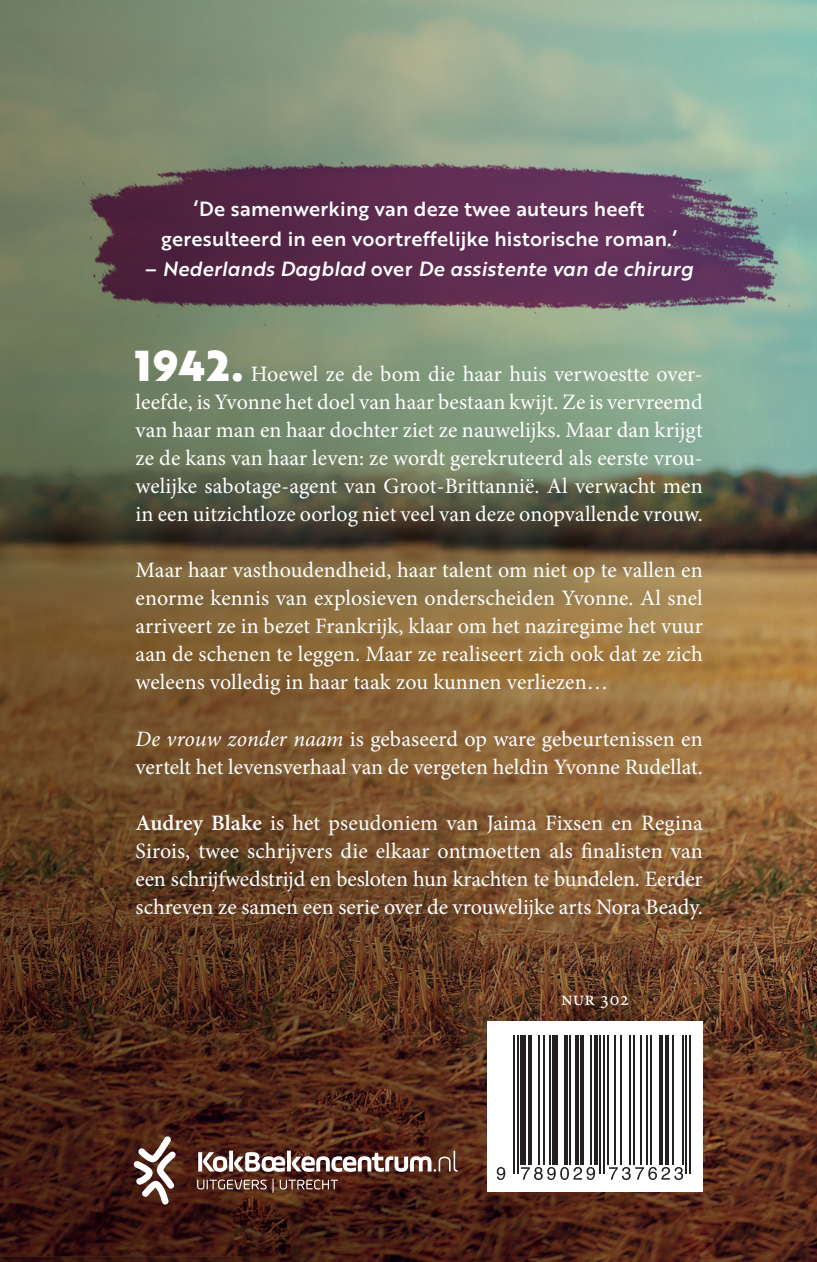
<style>
.page{position:relative;width:817px;height:1262px;background:#fff}
.page>*{position:absolute;margin:0;border:0;box-sizing:border-box;transform-origin:0 0}
.t1{font:22px/28px "Minion Pro";color:#fff;text-align:justify}
.t2{font:20px/30px "Brother 1816 Medium";letter-spacing:.01em;color:#fff;text-align:center}
.t3{font:20px "Brother 1816 Medium Italic";letter-spacing:.01em;color:#fff}
.t4{font:20px "Minion Pro";letter-spacing:.005em;color:#fff}
.s1{font-family:"Brother 1816 Medium"}
.s2{font-family:"Brother 1816 Black";font-size:42px}
.s3{font-style:italic}
.s4{font-weight:600}
</style>
<div class="page">
<img style="left:0;top:0;width:817px;height:1261px">
<div style="left:487px;top:1020px;width:215px;height:170px;background:#fff"></div>
<svg style="left:497px;top:1167px;width:8px;height:12px"></svg>
<hr style="left:513px;top:1034px;width:2px;height:139px;background:#231f20">
<hr style="left:517px;top:1034px;width:2px;height:139px;background:#231f20">
<div style="left:520px;top:1034px;width:6px;height:130px;background:#231f20"></div>
<hr style="left:528px;top:1034px;width:4px;height:130px;background:#231f20">
<hr style="left:537px;top:1034px;width:2px;height:130px;background:#231f20">
<hr style="left:543px;top:1034px;width:2px;height:130px;background:#231f20">
<hr style="left:549px;top:1034px;width:1px;height:130px;background:#231f20">
<div style="left:552px;top:1034px;width:6px;height:130px;background:#231f20"></div>
<hr style="left:564px;top:1034px;width:3px;height:130px;background:#231f20">
<hr style="left:569px;top:1034px;width:2px;height:130px;background:#231f20">
<hr style="left:575px;top:1034px;width:3px;height:130px;background:#231f20">
<hr style="left:580px;top:1034px;width:4px;height:130px;background:#231f20">
<svg style="left:521px;top:1167px;width:74px;height:12px"></svg>
<hr style="left:590px;top:1034px;width:2px;height:130px;background:#231f20">
<svg style="left:594px;top:1035px;width:3px;height:129px"></svg>
<hr style="left:599px;top:1034px;width:2px;height:139px;background:#231f20">
<hr style="left:603px;top:1034px;width:2px;height:139px;background:#231f20">
<hr style="left:607px;top:1034px;width:1px;height:130px;background:#231f20">
<hr style="left:614px;top:1034px;width:2px;height:130px;background:#231f20">
<hr style="left:620px;top:1034px;width:2px;height:130px;background:#231f20">
<hr style="left:629px;top:1034px;width:2px;height:130px;background:#231f20">
<hr style="left:633px;top:1034px;width:1px;height:130px;background:#231f20">
<hr style="left:640px;top:1034px;width:2px;height:130px;background:#231f20">
<hr style="left:646px;top:1034px;width:2px;height:130px;background:#231f20">
<hr style="left:650px;top:1034px;width:1px;height:130px;background:#231f20">
<hr style="left:659px;top:1034px;width:4px;height:130px;background:#231f20">
<hr style="left:665px;top:1034px;width:3px;height:130px;background:#231f20">
<svg style="left:609px;top:1167px;width:74px;height:12px"></svg>
<hr style="left:672px;top:1034px;width:2px;height:130px;background:#231f20">
<hr style="left:681px;top:1034px;width:2px;height:130px;background:#231f20">
<hr style="left:685px;top:1034px;width:2px;height:139px;background:#231f20">
<hr style="left:689px;top:1034px;width:2px;height:139px;background:#231f20">
<svg style="left:198px;top:1150px;width:260px;height:21px"></svg>
<svg style="left:197px;top:1178px;width:76px;height:14px"></svg>
<svg style="left:280px;top:1179px;width:58px;height:10px"></svg>
<svg style="left:133px;top:1135px;width:43px;height:69px"></svg>
<svg style="left:581px;top:841px;width:11px;height:16px"></svg>
<p class="t2" style="left:161px;top:193px;width:517px">‘De samenwerking van deze twee auteurs heeft geresulteerd in een voortreffelĳke historische roman.’</p>
<p class="t3" style="left:145px;top:254px;width:550px"><span class="s1">–</span> Nederlands Dagblad <span class="s1">over</span> De assistente van de chirurg</p>
<p class="t1" style="left:136px;top:360px;width:569px"><span class="s2">1942.</span> Hoewel ze de bom die haar huis verwoestte over&shy;leefde, is Yvonne het doel van haar bestaan kwijt. Ze is vervreemd van haar man en haar dochter ziet ze nauwelijks. Maar dan krijgt ze de kans van haar leven: ze wordt gerekruteerd als eerste vrou&shy;welijke sabotage-agent van Groot-Brittannië. Al verwacht men in een uitzichtloze oorlog niet veel van deze onopvallende vrouw.</p>
<p class="t1" style="left:136px;top:556px;width:569px">Maar haar vasthoudendheid, haar talent om niet op te vallen en enorme kennis van explosieven onderscheiden Yvonne. Al snel arriveert ze in bezet Frankrijk, klaar om het naziregime het vuur aan de schenen te leggen. Maar ze realiseert zich ook dat ze zich weleens volledig in haar taak zou kunnen verliezen…</p>
<p class="t1" style="left:136px;top:724px;width:568px"><span class="s3">De vrouw zonder naam</span> is gebaseerd op ware gebeurtenissen en vertelt het levensverhaal van de vergeten heldin Yvonne Rudellat.</p>
<p class="t1" style="left:136px;top:808px;width:569px"><span class="s4">Audrey Blake</span> is het pseudoniem van Jaima Fixsen en Regina Sirois, twee schrijvers die elkaar ontmoetten als nalisten van een schrijfwedstrijd en besloten hun krachten te bundelen. Eerder schreven ze samen een serie over de vrouwelijke arts Nora Beady.</p>
<p class="t4" style="left:561px;top:985px;width:69px">nur 302</p>
</div>
